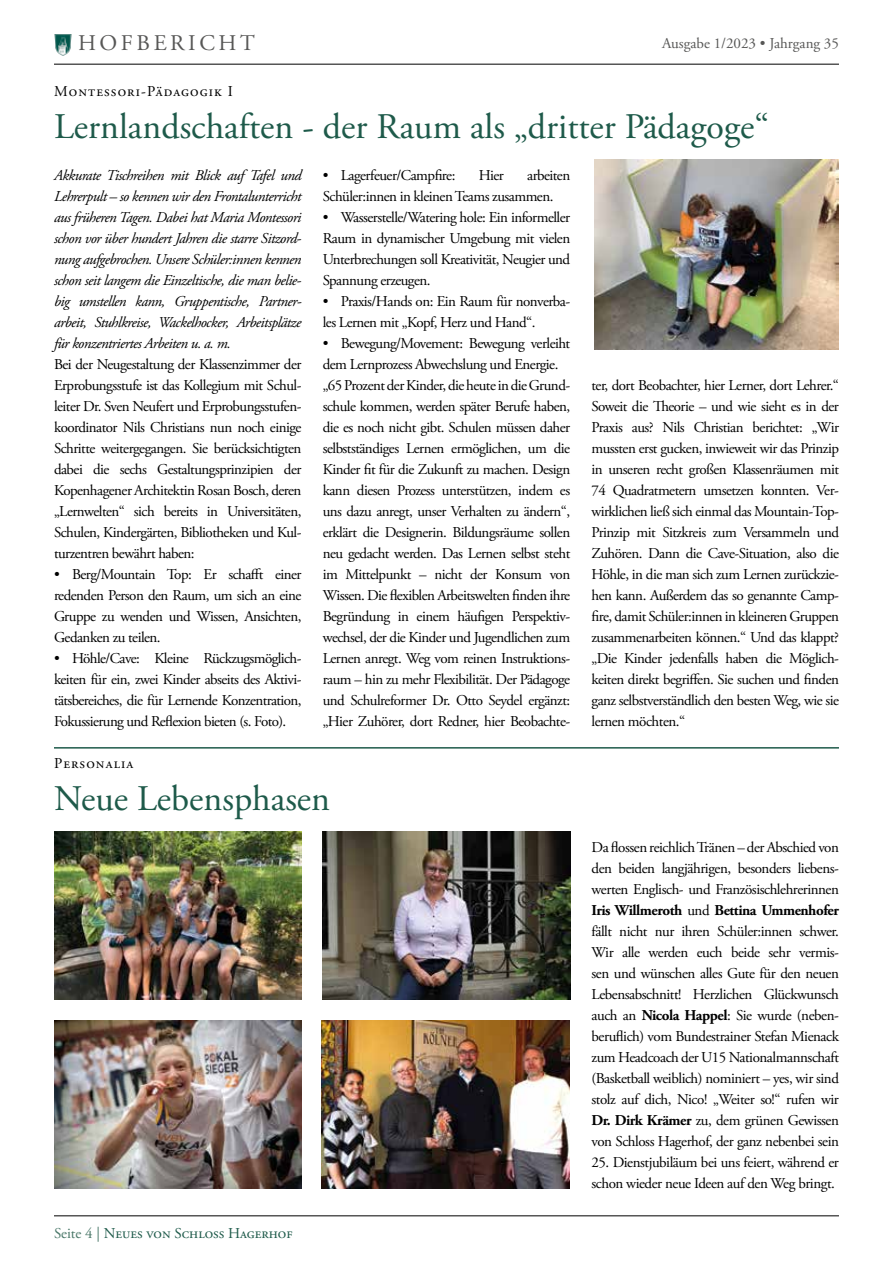
<style>
.page{position:relative;width:893px;height:1263px;background:#fff}
.page>*{position:absolute;margin:0;border:0;box-sizing:border-box;transform-origin:0 0}
.t1{font:36px "Adobe Garamond Pro";letter-spacing:-.015em;color:#1e5a4a}
.t2{font:22.35px "Adobe Garamond Pro";letter-spacing:.16em;color:#575756}
.t3{font:15px/21px "Adobe Garamond Pro";letter-spacing:-.04em;color:#000;text-align:justify}
.t4{font:italic 15px/21px "Adobe Garamond Pro";letter-spacing:-.035em;color:#000;text-align:justify}
.t5{font:15px "Adobe Garamond Pro";letter-spacing:.075em;color:#000}
.t6{font:15px "Adobe Garamond Pro";color:#1e5a4a}
.t7{font:15px "Adobe Garamond Pro";color:#575756}
.s1{color:#497768}
.s2{font-weight:700}
</style>
<div class="page">
<hr style="left:54px;top:1215px;width:785px;height:1px;background:#000">
<hr style="left:54px;top:747px;width:785px;height:2px;background:#1e5a4a">
<img style="left:322px;top:1020px;width:247px;height:168px">
<hr style="left:54px;top:64px;width:785px;height:1px;background:#000">
<img style="left:54px;top:35px;width:18px;height:20px">
<img style="left:594px;top:159px;width:245px;height:190px">
<img style="left:54px;top:1020px;width:247px;height:168px">
<img style="left:54px;top:831px;width:247px;height:168px">
<img style="left:323px;top:831px;width:247px;height:168px">
<h2 class="t2" style="left:78px;top:30px;width:178px">HOFBERICHT</h2>
<p class="t7" style="left:662px;top:35px;width:178px">Ausgabe 1/2023 • Jahrgang 35</p>
<p class="t5" style="left:54px;top:82px;width:181px">Montessori-Pädagogik I</p>
<h1 class="t1" style="left:54px;top:105px;width:716px">Lernlandschaften - der Raum als „dritter Pädagoge“</h1>
<p class="t4" style="left:54px;top:165px;width:249px">Akkurate Tischreihen mit Blick auf Tafel und Lehrerpult – so kennen wir den Frontalunterricht aus früheren Tagen. Dabei hat Maria Montessori schon vor über hundert Jahren die starre Sitzord&shy;nung aufgebrochen. Unsere Schüler:innen kennen schon seit langem die Einzeltische, die man belie&shy;big umstellen kann, Gruppentische, Partner&shy;arbeit, Stuhlkreise, Wackelhocker, Arbeitsplätze für konzentriertes Arbeiten u. a. m.</p>
<p class="t3" style="left:54px;top:354px;width:249px">Bei der Neugestaltung der Klassenzimmer der Erprobungsstufe ist das Kollegium mit Schul&shy;leiter Dr. Sven Neufert und Erprobungsstufen&shy;koordinator Nils Christians nun noch einige Schritte weitergegangen. Sie berücksichtigten dabei die sechs Gestaltungsprinzipien der Kopenhagener Architektin Rosan Bosch, deren „Lernwelten“ sich bereits in Universitäten, Schulen, Kindergärten, Bibliotheken und Kul&shy;turzentren bewährt haben:</p>
<p class="t3" style="left:54px;top:564px;width:249px">• Berg/Mountain Top: Er schafft einer redenden Person den Raum, um sich an eine Gruppe zu wenden und Wissen, Ansichten, Gedanken zu teilen.</p>
<p class="t3" style="left:54px;top:648px;width:249px">• Höhle/Cave: Kleine Rückzugsmöglich&shy;keiten für ein, zwei Kinder abseits des Aktivi&shy;tätsbereiches, die für Lernende Konzentration, Fokussierung und Reflexion bieten (s. Foto).</p>
<p class="t3" style="left:323px;top:165px;width:249px;text-indent:204px">arbeiten<br>Schüler:innen in kleinen Teams zusammen.</p>
<p class="t3" style="left:323px;top:207px;width:249px">• Wasserstelle/Watering hole: Ein informeller Raum in dynamischer Umgebung mit vielen Unterbrechungen soll Kreativität, Neugier und Spannung erzeugen.</p>
<p class="t3" style="left:323px;top:291px;width:249px">• Praxis/Hands on: Ein Raum für nonverba&shy;les Lernen mit „Kopf, Herz und Hand“.</p>
<p class="t3" style="left:323px;top:333px;width:249px;text-align:left">• Bewegung/Movement: Bewegung verleiht dem Lernprozess Abwechslung und Energie. „65 Prozent der Kinder, die heute in die Grund&shy;schule kommen, werden später Berufe haben, die es noch nicht gibt. Schulen müssen daher selbstständiges Lernen ermöglichen, um die Kinder fit für die Zukunft zu machen. Design kann diesen Prozess unterstützen, indem es uns dazu anregt, unser Verhalten zu ändern“, erklärt die Designerin. Bildungsräume sollen neu gedacht werden. Das Lernen selbst steht im Mittelpunkt – nicht der Konsum von Wissen. Die flexiblen Arbeitswelten finden ihre Begründung in einem häufigen Perspektiv&shy;wechsel, der die Kinder und Jugendlichen zum Lernen anregt. Weg vom reinen Instruktions&shy;raum – hin zu mehr Flexibilität. Der Pädagoge und Schulreformer Dr. Otto Seydel ergänzt: „Hier Zuhörer, dort Redner, hier Beobachte-</p>
<p class="t3" style="left:323px;top:165px;width:134px">• Lagerfeuer/Campfire:</p>
<p class="t3" style="left:479px;top:165px;width:27px">Hier</p>
<p class="t3" style="left:591px;top:375px;width:249px">ter, dort Beobachter, hier Lerner, dort Lehrer.“ Soweit die Theorie – und wie sieht es in der Praxis aus? Nils Christian berichtet: „Wir mussten erst gucken, inwieweit wir das Prinzip in unseren recht großen Klassenräumen mit 74 Quadratmetern umsetzen konnten. Ver&shy;wirklichen ließ sich einmal das Mountain-Top-Prinzip mit Sitzkreis zum Versammeln und Zuhören. Dann die Cave-Situation, also die Höhle, in die man sich zum Lernen zurückzie&shy;hen kann. Außerdem das so genannte Camp&shy;fire, damit Schüler:innen in kleineren Gruppen zusammenarbeiten können.“ Und das klappt? „Die Kinder jedenfalls haben die Möglich&shy;keiten direkt begriffen. Sie suchen und finden ganz selbstverständlich den besten Weg, wie sie lernen möchten.“</p>
<p class="t5" style="left:54px;top:754px;width:81px">Personalia</p>
<h1 class="t1" style="left:54px;top:777px;width:278px">Neue Lebensphasen</h1>
<p class="t6" style="left:54px;top:1224px;width:240px"><span class="s1">Seite 4 |</span> Neues von Schloss Hagerhof</p>
<p class="t3" style="left:591px;top:837px;width:249px">Da flossen reichlich Tränen – der Abschied von den beiden langjährigen, besonders liebens&shy;werten Englisch- und Französischlehrerinnen <span class="s2">Iris Willmeroth</span> und <span class="s2">Bettina Ummenhofer </span>fällt nicht nur ihren Schüler:innen schwer.<br>Wir alle werden euch beide sehr vermis&shy;sen und wünschen alles Gute für den neuen Lebensabschnitt! Herzlichen Glückwunsch auch an <span class="s2">Nicola Happel</span>: Sie wurde (neben&shy;beruflich) vom Bundestrainer Stefan Mienack zum Headcoach der U15 Nationalmannschaft (Basketball weiblich) nominiert – yes, wir sind stolz auf dich, Nico! „Weiter so!“ rufen wir <span class="s2">Dr. Dirk Krämer</span> zu, dem grünen Gewissen von Schloss Hagerhof, der ganz nebenbei sein</p>
<p class="t3" style="left:591px;top:1152px;width:249px">25. Dienstjubiläum bei uns feiert, während er schon wieder neue Ideen auf den Weg bringt.</p>
</div>
